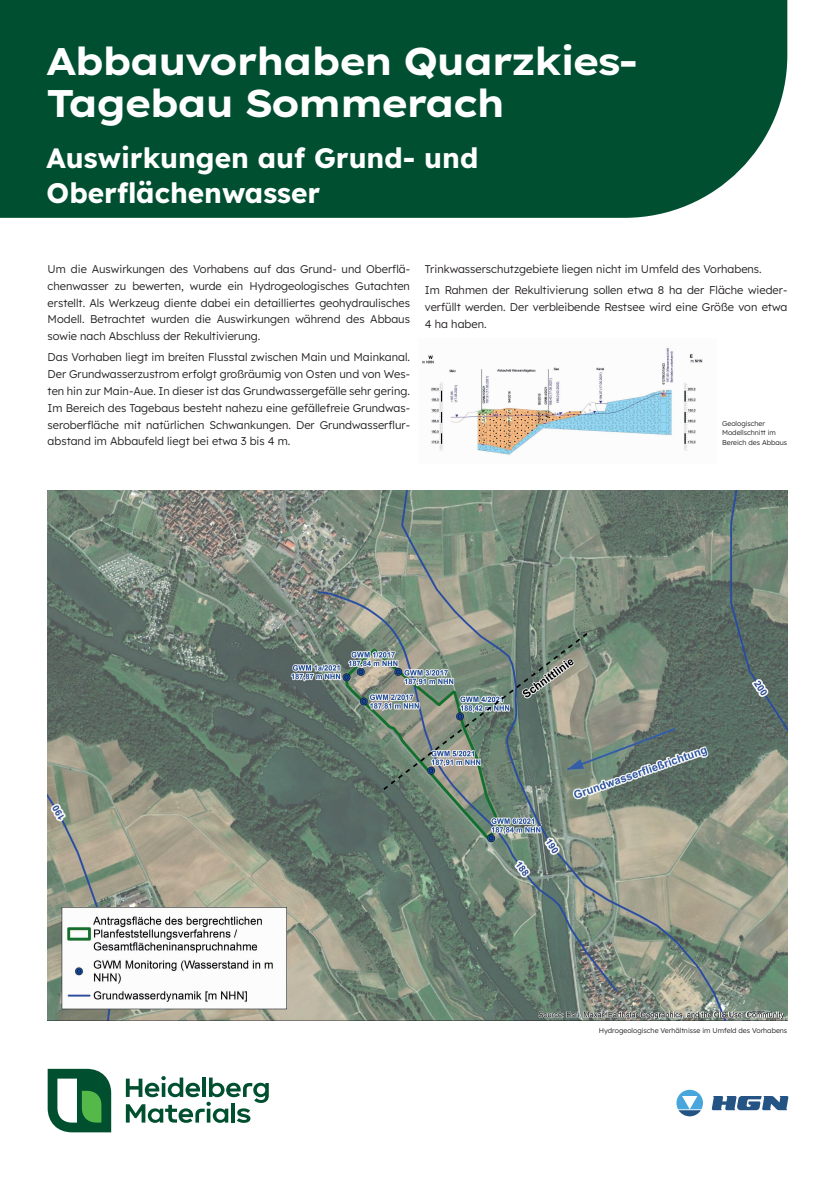
<style>
.page{position:relative;width:835px;height:1180px;background:#fff}
.page>*{position:absolute;margin:0;border:0;box-sizing:border-box;transform-origin:0 0}
.t1{font:700 38.5px/42px "Lexend Exa HM";color:#fff}
.t2{font:700 28px/35px "Lexend";color:#fff}
.t3{font:300 11.2px/16.8px "Lexend";color:#231f20;text-align:justify}
.t4{font:300 7px/9.1px "Lexend";color:#231f20}
</style>
<div class="page">
<div style="left:0;top:0;width:787px;height:218px;background:#004f31"></div>
<svg style="left:48px;top:1069px;width:63px;height:63px"></svg>
<svg style="left:126px;top:1076px;width:143px;height:47px"></svg>
<img style="left:48px;top:490px;width:739px;height:530px">
<img style="left:422px;top:346px;width:281px;height:110px">
<svg style="left:711px;top:1096px;width:77px;height:14px"></svg>
<svg style="left:676px;top:1089px;width:27px;height:27px"></svg>
<h1 class="t1" style="left:47px;top:37px;width:591px">Abbauvorhaben Quarzkies-<br>Tagebau Sommerach</h1>
<h2 class="t2" style="left:47px;top:139px;width:433px">Auswirkungen auf Grund- und<br>Oberflächenwasser</h2>
<p class="t3" style="left:48px;top:260px;width:364px">Um die Auswirkungen des Vorhabens auf das Grund- und Oberflä&shy;chenwasser zu bewerten, wurde ein Hydrogeologisches Gutachten erstellt. Als Werkzeug diente dabei ein detailliertes geohydraulisches Modell. Betrachtet wurden die Auswirkungen während des Abbaus sowie nach Abschluss der Rekultivierung.</p>
<p class="t3" style="left:48px;top:348px;width:364px">Das Vorhaben liegt im breiten Flusstal zwischen Main und Mainkanal.<br>Der Grundwasserzustrom erfolgt großräumig von Osten und von Wes&shy;ten hin zur Main-Aue. In dieser ist das Grundwassergefälle sehr gering.<br>Im Bereich des Tagebaus besteht nahezu eine gefällefreie Grundwas&shy;seroberfläche mit natürlichen Schwankungen. Der Grundwasserflur&shy;abstand im Abbaufeld liegt bei etwa 3 bis 4 m.</p>
<p class="t3" style="left:425px;top:258px;width:364px;line-height:21px">Trinkwasserschutzgebiete liegen nicht im Umfeld des Vorhabens.<br>Im Rahmen der Rekultivierung sollen etwa 8 ha der Fläche wieder-</p>
<p class="t3" style="left:425px;top:298px;width:364px">verfüllt werden. Der verbleibende Restsee wird eine Größe von etwa<br>4 ha haben.</p>
<p class="t4" style="left:722px;top:419px;width:67px">Geologischer<br>Modellschnitt im<br>Bereich des Abbaus</p>
<p class="t4" style="left:598px;top:1025px;width:190px">Hydrogeologische Verhältnisse im Umfeld des Vorhabens</p>
</div>
